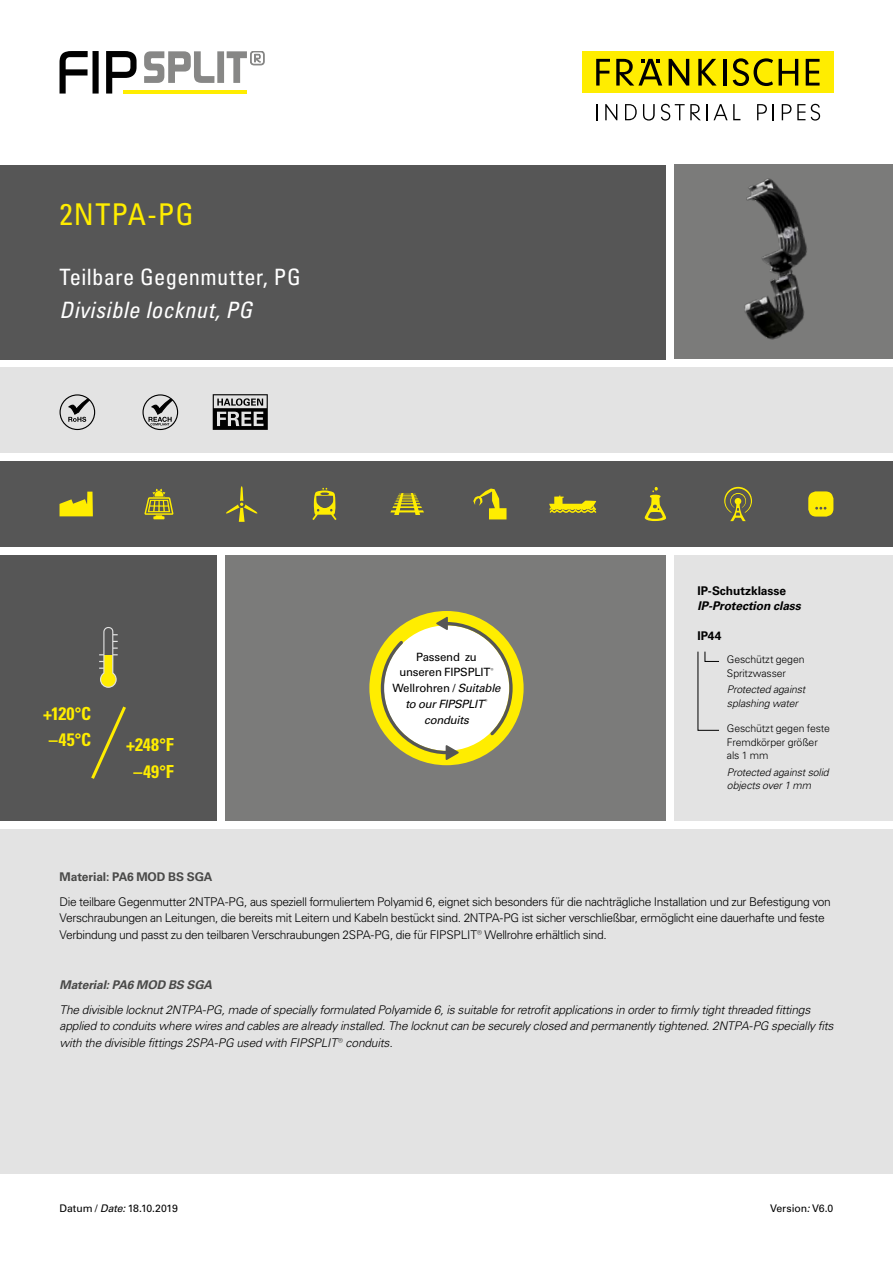
<style>
.page{position:relative;width:893px;height:1263px;background:#fff}
.page>*{position:absolute;margin:0;border:0;box-sizing:border-box;transform-origin:0 0}
.t1{font:condensed 30px "Univers LT Pro";letter-spacing:.035em;color:#ffed00}
.t2{font:condensed 22.5px "Univers LT Pro";letter-spacing:.015em;color:#fff}
.t3{font:italic condensed 22.5px "Univers LT Pro";letter-spacing:.02em;color:#fff}
.t4{font:700 condensed 18px/26.5px "Univers LT Pro";letter-spacing:.01em;color:#ffed00;text-align:center}
.t5{font:300 12px/16.5px "Univers LT Pro 45";letter-spacing:-.03em;color:#000}
.t6{font:italic 300 12px/16.5px "Univers LT Pro 45";letter-spacing:-.02em;color:#000}
.t7{font:700 12px "Univers LT Pro 65";letter-spacing:-.01em;color:#494948}
.t8{font:italic 700 12px "Univers LT Pro 65";letter-spacing:-.01em;color:#494948}
.t9{font:700 12px "Univers LT Pro 65";letter-spacing:-.005em;color:#000}
.t10{font:italic 700 12px "Univers LT Pro 65";letter-spacing:-.01em;color:#000}
.t11{font:11.4px/15.8px "Univers LT Pro 55 Roman";letter-spacing:-.015em;color:#000;text-align:center}
.t12{font:italic 11.4px "Univers LT Pro 55";letter-spacing:-.025em;color:#000}
.t13{font:300 10.5px/13.5px "Univers LT Pro 45";letter-spacing:-.015em;color:#000}
.t14{font:italic 300 10.5px/13.5px "Univers LT Pro 45";letter-spacing:-.015em;color:#000}
.t15{font:10.5px "Univers LT Pro 55 Roman";letter-spacing:-.01em;color:#000}
.s1{font-family:"Univers LT Pro 55";font-style:italic}
.s2{font-style:normal}
</style>
<div class="page">
<div style="left:0;top:368px;width:893px;height:85px;background:#e3e3e3"></div>
<div style="left:0;top:165px;width:665px;height:194px;background:#565656"></div>
<div style="left:674px;top:165px;width:219px;height:194px;background:#7b7b7a"></div>
<div style="left:0;top:829px;width:893px;height:345px;background:#e3e3e3"></div>
<div style="left:674px;top:555px;width:219px;height:266px;background:#e3e3e3"></div>
<div style="left:0;top:555px;width:217px;height:266px;background:#565656"></div>
<div style="left:225px;top:555px;width:440px;height:266px;background:#7b7b7a"></div>
<div style="left:0;top:461px;width:893px;height:85px;background:#565656"></div>
<div style="left:582px;top:51px;width:251px;height:42px;background:#ffed00"></div>
<svg style="left:596px;top:59px;width:14px;height:27px"></svg>
<svg style="left:616px;top:59px;width:46px;height:27px"></svg>
<svg style="left:669px;top:59px;width:20px;height:27px"></svg>
<svg style="left:698px;top:59px;width:19px;height:27px"></svg>
<hr style="left:723px;top:59px;width:3px;height:27px;background:#000">
<svg style="left:733px;top:58px;width:40px;height:28px"></svg>
<svg style="left:779px;top:59px;width:19px;height:27px"></svg>
<svg style="left:806px;top:59px;width:13px;height:27px"></svg>
<svg style="left:596px;top:104px;width:2px;height:16px"></svg>
<svg style="left:605px;top:104px;width:12px;height:16px"></svg>
<svg style="left:625px;top:104px;width:12px;height:16px"></svg>
<svg style="left:643px;top:104px;width:12px;height:17px"></svg>
<svg style="left:707px;top:104px;width:33px;height:16px"></svg>
<svg style="left:757px;top:104px;width:10px;height:16px"></svg>
<svg style="left:773px;top:104px;width:1px;height:16px"></svg>
<svg style="left:782px;top:104px;width:9px;height:16px"></svg>
<svg style="left:797px;top:104px;width:8px;height:16px"></svg>
<svg style="left:661px;top:104px;width:40px;height:17px"></svg>
<svg style="left:811px;top:104px;width:9px;height:17px"></svg>
<svg style="left:60px;top:51px;width:77px;height:43px"></svg>
<hr style="left:123px;top:90px;width:124px;height:4px;background:#ffed00">
<svg style="left:144px;top:51px;width:120px;height:32px"></svg>
<svg style="left:724px;top:487px;width:28px;height:34px"></svg>
<svg style="left:312px;top:488px;width:25px;height:32px"></svg>
<svg style="left:144px;top:489px;width:29px;height:30px"></svg>
<svg style="left:60px;top:492px;width:33px;height:24px"></svg>
<svg style="left:390px;top:493px;width:34px;height:22px"></svg>
<svg style="left:473px;top:488px;width:33px;height:31px"></svg>
<svg style="left:808px;top:491px;width:25px;height:26px"></svg>
<svg style="left:644px;top:487px;width:22px;height:34px"></svg>
<svg style="left:226px;top:486px;width:32px;height:36px"></svg>
<svg style="left:549px;top:495px;width:48px;height:18px"></svg>
<svg style="left:99px;top:627px;width:19px;height:61px"></svg>
<svg style="left:697px;top:651px;width:22px;height:80px"></svg>
<div style="left:369px;top:611px;width:155px;height:154px;background:#ffed00;border-radius:50%"></div>
<svg style="left:379px;top:617px;width:135px;height:143px"></svg>
<svg style="left:91px;top:706px;width:35px;height:73px"></svg>
<img style="left:713px;top:164px;width:168px;height:176px">
<svg style="left:143px;top:395px;width:35px;height:34px"></svg>
<svg style="left:148px;top:395px;width:30px;height:30px"></svg>
<div style="left:142px;top:394px;width:36px;height:36px;border:1px solid #000;border-radius:50%"></div>
<div style="left:60px;top:394px;width:35px;height:36px;border:1px solid #000;border-radius:50%"></div>
<svg style="left:67px;top:395px;width:28px;height:27px"></svg>
<svg style="left:213px;top:394px;width:55px;height:36px"></svg>
<h1 class="t1" style="left:60px;top:196px;width:136px">2NTPA-PG</h1>
<h2 class="t2" style="left:60px;top:263px;width:243px">Teilbare Gegenmutter, PG</h2>
<h2 class="t3" style="left:60px;top:296px;width:194px">Divisible locknut, PG</h2>
<p class="t11" style="left:392px;top:648px;width:110px">Passend zu<br>unseren FIPSPLIT<sup>®<br></sup>Wellrohren / <span class="s1">Suitable</span></p>
<p class="t12" style="left:405px;top:696px;width:84px">to our FIPSPLIT<sup>®</sup></p>
<h3 class="t4" style="left:43px;top:700px;width:49px">+120°C</h3>
<p class="t12" style="left:424px;top:712px;width:46px">conduits</p>
<h3 class="t4" style="left:49px;top:726px;width:44px">–45°C</h3>
<h3 class="t4" style="left:126px;top:731px;width:49px">+248°F –49°F</h3>
<p class="t9" style="left:698px;top:582px;width:90px">IP-Schutzklasse</p>
<p class="t10" style="left:698px;top:597px;width:105px">IP-Protection class</p>
<p class="t9" style="left:698px;top:627px;width:25px">IP44</p>
<p class="t13" style="left:727px;top:652px;width:79px">Geschützt gegen<br>Spritzwasser</p>
<p class="t14" style="left:727px;top:683px;width:80px">Protected against splashing water</p>
<p class="t13" style="left:727px;top:721px;width:104px">Geschützt gegen feste<br>Fremdkörper größer als 1 mm</p>
<p class="t14" style="left:727px;top:765px;width:103px">Protected against solid objects over 1 mm</p>
<p class="t7" style="left:60px;top:868px;width:155px">Material: PA6 MOD BS SGA</p>
<p class="t5" style="left:60px;top:893px;width:773px">Die teilbare Gegenmutter 2NTPA-PG, aus speziell formuliertem Polyamid 6, eignet sich besonders für die nachträgliche Installation und zur Befestigung von<br>Verschraubungen an Leitungen, die bereits mit Leitern und Kabeln bestückt sind. 2NTPA-PG ist sicher verschließbar, ermöglicht eine dauerhafte und feste<br>Verbindung und passt zu den teilbaren Verschraubungen 2SPA-PG, die für FIPSPLIT® Wellrohre erhältlich sind.</p>
<p class="t8" style="left:60px;top:976px;width:154px">Material: PA6 MOD BS SGA</p>
<p class="t6" style="left:60px;top:1001px;width:775px">The divisible locknut 2NTPA-PG, made of specially formulated Polyamide 6, is suitable for retrofit applications in order to firmly tight threaded fittings applied to conduits where wires and cables are already installed. The locknut can be securely closed and permanently tightened. 2NTPA-PG specially fits with the divisible fittings 2SPA-PG used with FIPSPLIT<span class="s2">®</span> conduits.</p>
<p class="t15" style="left:60px;top:1201px;width:120px">Datum / <span class="s1">Date:</span> 18.10.2019</p>
<p class="t15" style="left:770px;top:1201px;width:65px">Version<span class="s1">:</span> V6.0</p>
</div>
